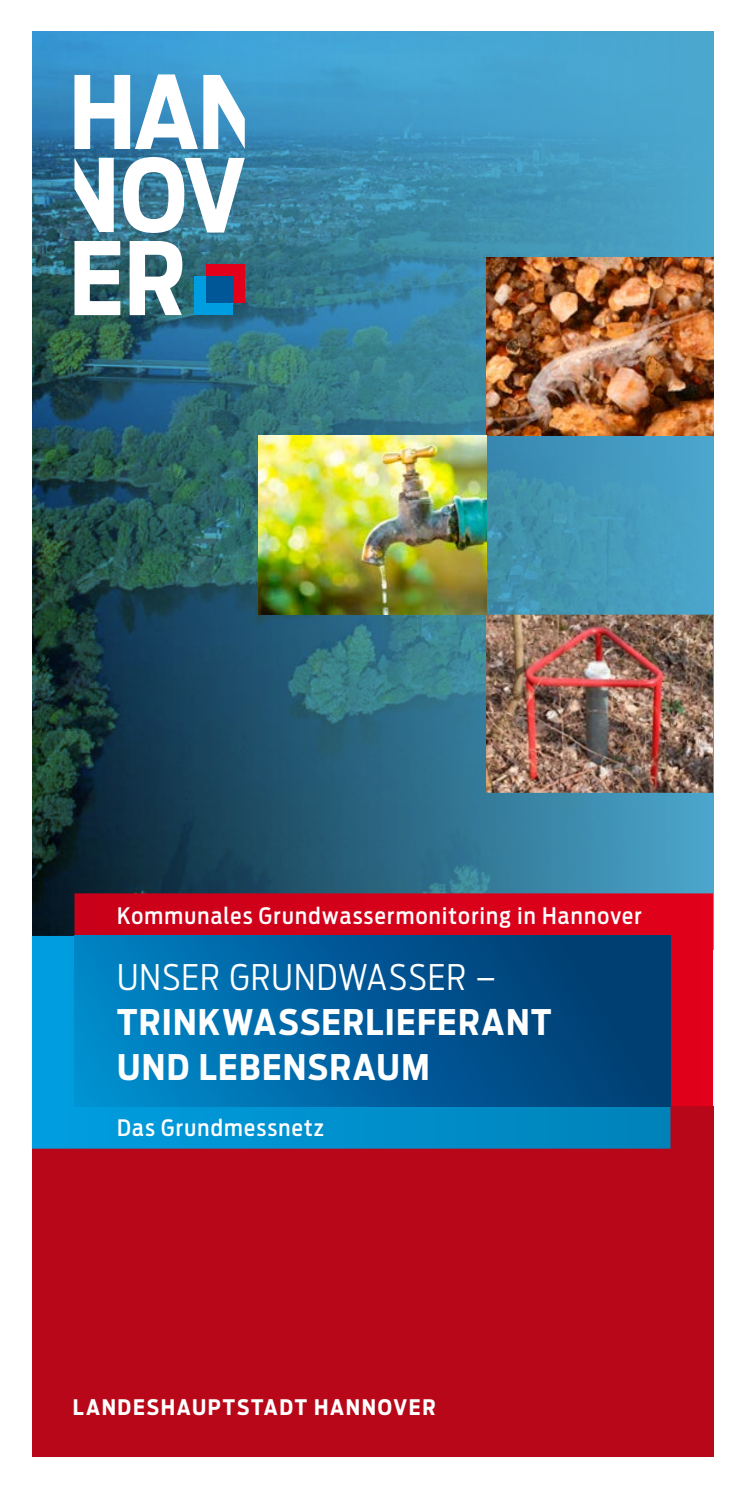
<style>
.page{position:relative;width:745px;height:1489px;background:#fff}
.page>*{position:absolute;margin:0;border:0;box-sizing:border-box;transform-origin:0 0}
.t1{font:700 35px/45px "Antenna Cond";letter-spacing:.04em;color:#fff}
.t2{font:300 35px "Antenna Cond";letter-spacing:.03em;color:#fff}
.t3{font:500 22.5px "Antenna Cond";letter-spacing:.06em;color:#fff}
.t4{font:700 21.25px "Antenna Cond";letter-spacing:.08em;color:#fff}
</style>
<div class="page">
<img style="left:32px;top:32px;width:680px;height:903px">
<div style="left:194px;top:276px;width:38px;height:39px;background:#009ee0"></div>
<div style="left:206px;top:264px;width:38px;height:39px;background:#e2001a"></div>
<div style="left:206px;top:276px;width:26px;height:27px;background:#005798"></div>
<svg style="left:74px;top:241px;width:46px;height:74px"></svg>
<svg style="left:129px;top:241px;width:53px;height:74px"></svg>
<svg style="left:74px;top:158px;width:40px;height:74px"></svg>
<svg style="left:123px;top:157px;width:121px;height:76px"></svg>
<svg style="left:74px;top:74px;width:170px;height:75px"></svg>
<div style="left:32px;top:1106px;width:680px;height:350px;background:#b80718"></div>
<svg style="left:74px;top:893px;width:638px;height:213px;background:#d3011b"></svg>
<svg style="left:32px;top:935px;width:638px;height:213px;background:#0091cf"></svg>
<div style="left:74px;top:935px;width:596px;height:171px;background:linear-gradient(to right,#0087cb,#00356a)"></div>
<img style="left:485px;top:614px;width:227px;height:178px">
<img style="left:485px;top:258px;width:227px;height:178px">
<img style="left:259px;top:436px;width:226px;height:178px">
<p class="t3" style="left:117px;top:902px;width:526px">Kommunales Grundwassermonitoring in Hannover</p>
<h1 class="t2" style="left:117px;top:956px;width:380px">UNSER GRUNDWASSER –</h1>
<h1 class="t1" style="left:117px;top:999px;width:435px">TRINKWASSERLIEFERANT<br>UND LEBENSRAUM</h1>
<p class="t3" style="left:117px;top:1114px;width:208px">Das Grundmessnetz</p>
<p class="t4" style="left:73px;top:1393px;width:364px">LANDESHAUPTSTADT HANNOVER</p>
</div>
